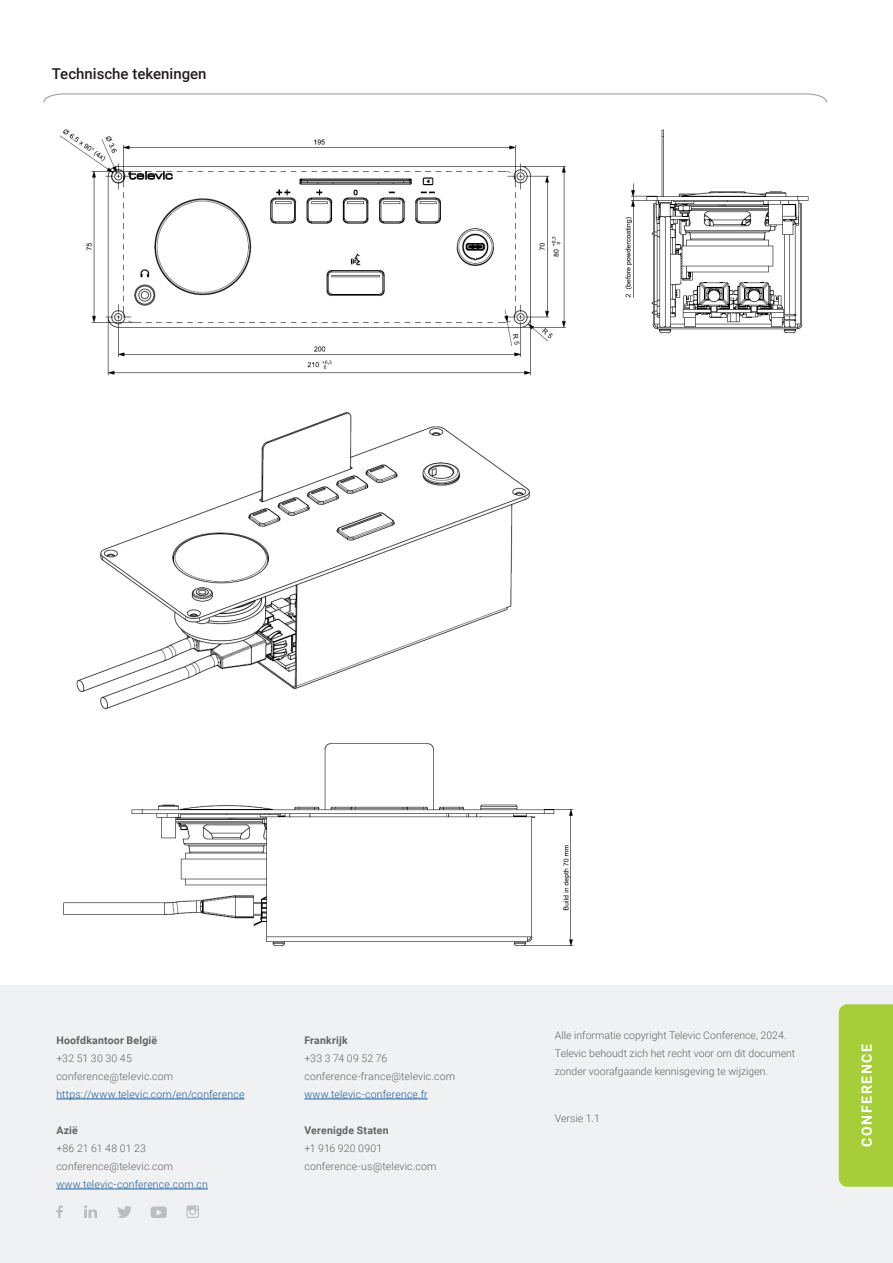
<style>
.page{position:relative;width:893px;height:1263px;background:#fff}
.page>*{position:absolute;margin:0;border:0;box-sizing:border-box;transform-origin:0 0}
.BROOD___regular{font:500 15px "Roboto";color:#231f20}
.t1{font:700 14.1px "Roboto";letter-spacing:.115em;color:#fff}
.t2{font:300 10.5px/18px "Roboto";color:#636366}
.t3{font:300 10.5px "Roboto";letter-spacing:.02em;color:#175d9e}
.t4{font:700 10.5px "Roboto";letter-spacing:.02em;color:#636366}
.t5{font:300 10.5px/18px "Roboto";letter-spacing:.02em;color:#636366}
</style>
<div class="page">
<div style="left:0;top:985px;width:893px;height:278px;background:#f0f1f2"></div>
<svg style="left:56px;top:1205px;width:7px;height:13px"></svg>
<svg style="left:118px;top:1206px;width:14px;height:12px"></svg>
<svg style="left:151px;top:1206px;width:16px;height:12px"></svg>
<svg style="left:186px;top:1205px;width:13px;height:13px"></svg>
<svg style="left:84px;top:1205px;width:13px;height:13px"></svg>
<div style="left:839px;top:1004px;width:54px;height:183px;background:#a6ce39"></div>
<hr style="left:56px;top:1099px;width:188px;height:1px;background:#175d9e">
<hr style="left:56px;top:1189px;width:152px;height:1px;background:#175d9e">
<hr style="left:304px;top:1099px;width:124px;height:1px;background:#175d9e">
<svg style="left:43px;top:93px;width:784px;height:10px"></svg>
<img style="left:60px;top:129px;width:506px;height:247px">
<img style="left:625px;top:129px;width:184px;height:205px">
<img style="left:76px;top:412px;width:454px;height:298px">
<img style="left:63px;top:743px;width:511px;height:204px">
<p class="BROOD___regular" style="left:52px;top:63px;width:156px">Technische tekeningen</p>
<p class="t4" style="left:56px;top:1033px;width:102px">Hoofdkantoor België</p>
<p class="t5" style="left:56px;top:1049px;width:118px">+32 51 30 30 45 conference@televic.com</p>
<p class="t3" style="left:56px;top:1087px;width:190px">https://www.televic.com/en/conference</p>
<p class="t4" style="left:56px;top:1123px;width:23px">Azië</p>
<p class="t2" style="left:56px;top:1139px;width:118px">+86 21 61 48 01 23 conference@televic.com</p>
<p class="t3" style="left:56px;top:1177px;width:153px">www.televic-conference.com.cn</p>
<p class="t4" style="left:304px;top:1033px;width:45px">Frankrijk</p>
<p class="t2" style="left:304px;top:1049px;width:152px">+33 3 74 09 52 76 conference-france@televic.com</p>
<p class="t3" style="left:304px;top:1087px;width:125px">www.televic-conference.fr</p>
<p class="t4" style="left:304px;top:1123px;width:86px">Verenigde Staten</p>
<p class="t2" style="left:304px;top:1139px;width:134px">+1 916 920 0901 conference-us@televic.com</p>
<p class="t2" style="left:555px;top:1025px;width:242px">Alle informatie copyright Televic Conference, 2024.<br>Televic behoudt zich het recht voor om dit document zonder voorafgaande kennisgeving te wijzigen.</p>
<p class="t2" style="left:555px;top:1109px;width:46px">Versie 1.1</p>
<h2 class="t1" style="left:857px;top:1147px;width:105px;rotate:-90deg">CONFERENCE</h2>
</div>
